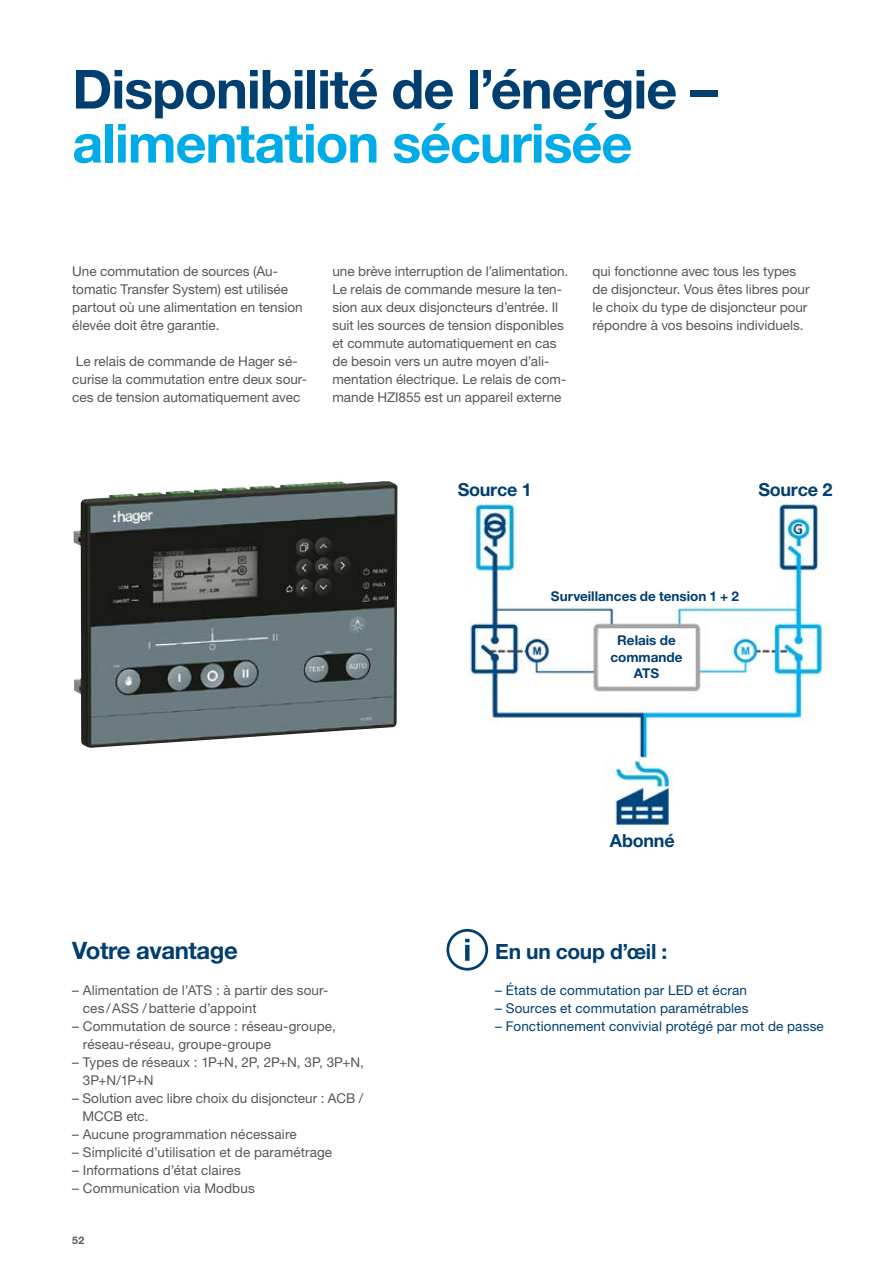
<style>
.page{position:relative;width:893px;height:1263px;background:#fff}
.page>*{position:absolute;margin:0;border:0;box-sizing:border-box;transform-origin:0 0}
.t1{font:700 54px "Helvetica Neue LTW1 G";letter-spacing:-.02em;color:#003f6f}
.t2{font:700 54px "Helvetica Neue LTW1 G";letter-spacing:-.02em;color:#00ace8}
.t3{font:700 24px "Helvetica Neue LTW1 G";letter-spacing:-.02em;color:#003f6f}
.t4{font:700 21px "Helvetica Neue LTW1 G";letter-spacing:-.01em;color:#003f6f}
.t5{font:700 18px "Helvetica Neue LTW1 G";letter-spacing:-.015em;color:#003f6f}
.t6{font:13.5px/18px "Helvetica Neue LTW1 G";color:#555756}
.t7{font:13.5px "Helvetica Neue LTW1 G";letter-spacing:.01em;color:#003f6f}
.t8{font:700 13.5px/16.2px "Helvetica Neue LTW1 G";color:#003f6f;text-align:center}
.t9{font:700 10.5px "Helvetica Neue LTW1 G";color:#555756}
</style>
<div class="page">
<img style="left:74px;top:481px;width:323px;height:267px">
<div style="left:446px;top:929px;width:42px;height:41px;border:3px solid #003f6f;border-radius:50%"></div>
<svg style="left:465px;top:939px;width:4px;height:3px"></svg>
<svg style="left:465px;top:945px;width:4px;height:16px"></svg>
<img style="left:468px;top:500px;width:359px;height:326px">
<div style="left:517px;top:586px;width:256px;height:21px;background:#fff"></div>
<div style="left:599px;top:629px;width:95px;height:56px;background:#fff"></div>
<h1 class="t1" style="left:72px;top:56px;width:646px">Disponibilité de l’énergie –</h1>
<h1 class="t2" style="left:72px;top:110px;width:562px">alimentation sécurisée</h1>
<p class="t6" style="left:72px;top:262px;width:232px">Une commutation de sources (Au&shy;tomatic Transfer System) est utilisée partout où une alimentation en tension élevée doit être garantie.</p>
<p class="t6" style="left:72px;top:352px;width:236px">Le relais de commande de Hager sé&shy;curise la commutation entre deux sour&shy;ces de tension automatiquement avec</p>
<p class="t6" style="left:332px;top:262px;width:237px">une brève interruption de l’alimentation.<br>Le relais de commande mesure la ten&shy;sion aux deux disjoncteurs d’entrée. Il suit les sources de tension disponibles et commute automatiquement en cas de besoin vers un autre moyen d’ali&shy;mentation électrique. Le relais de com&shy;mande HZI855 est un appareil externe</p>
<p class="t6" style="left:592px;top:262px;width:219px">qui fonctionne avec tous les types de disjoncteur. Vous êtes libres pour le choix du type de disjoncteur pour répondre à vos besoins individuels.</p>
<h3 class="t5" style="left:458px;top:478px;width:76px">Source 1</h3>
<h3 class="t5" style="left:758px;top:478px;width:76px">Source 2</h3>
<p class="t8" style="left:551px;top:588px;width:190px">Surveillances de tension 1 + 2</p>
<p class="t8" style="left:610px;top:632px;width:74px">Relais de commande<br>ATS</p>
<h3 class="t5" style="left:610px;top:829px;width:66px">Abonné</h3>
<h2 class="t3" style="left:72px;top:936px;width:167px">Votre avantage</h2>
<p class="t6" style="left:83px;top:981px;width:247px;text-indent:-11px">– Alimentation de l’ATS : à partir des sour&shy;ces/ASS /batterie d’appoint</p>
<p class="t6" style="left:83px;top:1017px;width:255px;text-indent:-11px">– Commutation de source : réseau-groupe, réseau-réseau, groupe-groupe</p>
<p class="t6" style="left:83px;top:1053px;width:283px;text-indent:-11px">– Types de réseaux : 1P+N, 2P, 2P+N, 3P, 3P+N,<br>3P+N/1P+N</p>
<p class="t6" style="left:83px;top:1089px;width:282px;text-indent:-10px">– Solution avec libre choix du disjoncteur : ACB /<br>MCCB etc.</p>
<p class="t6" style="left:72px;top:1125px;width:226px">– Aucune programmation nécessaire</p>
<p class="t6" style="left:72px;top:1143px;width:261px">– Simplicité d’utilisation et de paramétrage</p>
<p class="t6" style="left:72px;top:1161px;width:170px">– Informations d’état claires</p>
<p class="t6" style="left:72px;top:1179px;width:184px">– Communication via Modbus</p>
<p class="t9" style="left:72px;top:1233px;width:13px">52</p>
<h3 class="t4" style="left:495px;top:939px;width:174px">En un coup d’œil :</h3>
<p class="t7" style="left:495px;top:982px;width:253px">– États de commutation par LED et écran</p>
<p class="t7" style="left:495px;top:1000px;width:255px">– Sources et commutation paramétrables</p>
<p class="t7" style="left:495px;top:1018px;width:330px">– Fonctionnement convivial protégé par mot de passe</p>
</div>
